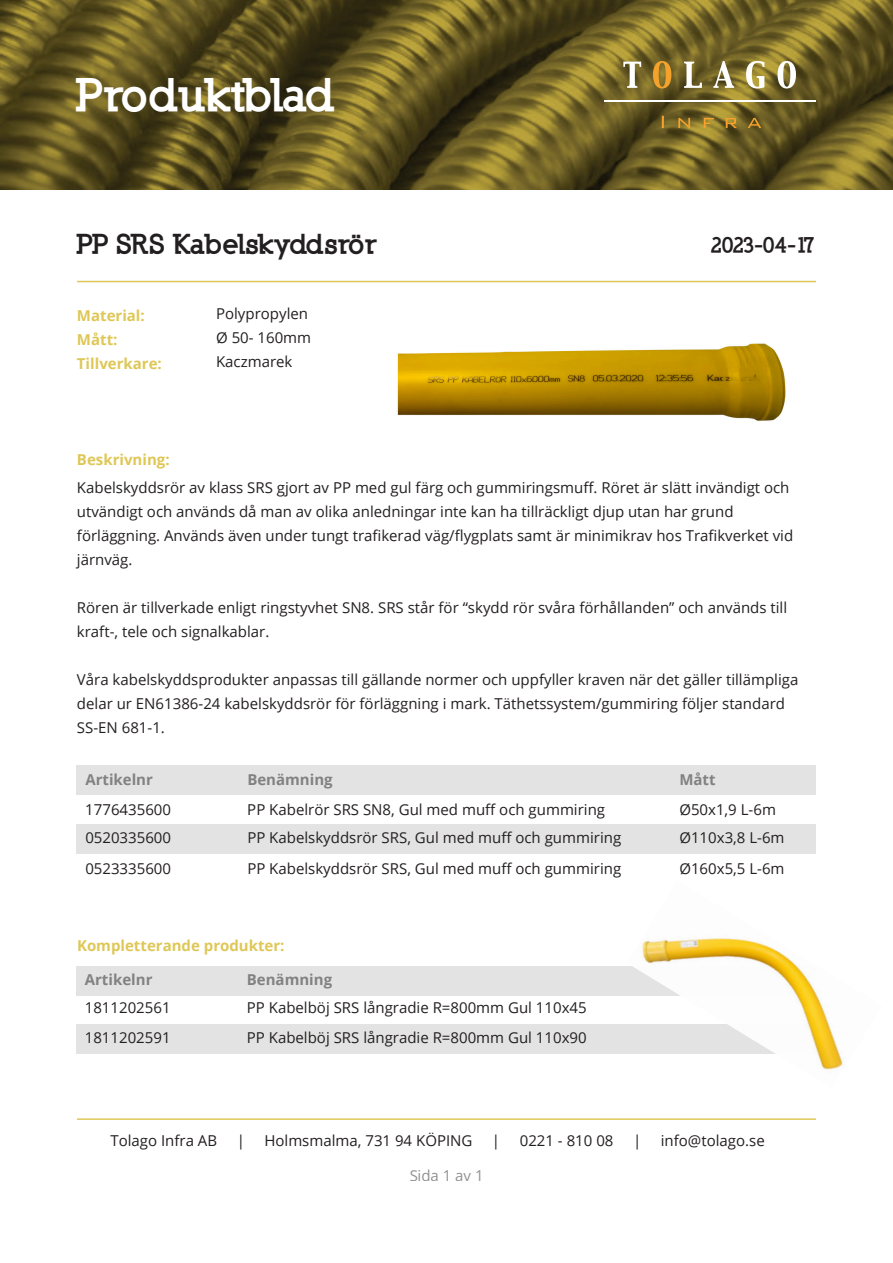
<style>
.page{position:relative;width:893px;height:1263px;background:#fff}
.page>*{position:absolute;margin:0;border:0;box-sizing:border-box;transform-origin:0 0}
.t1{font:900 45px "Nilland";letter-spacing:-.025em;color:#fff}
.t2{font:900 27px "Nilland";letter-spacing:-.025em;color:#231f20}
.t3{font:900 21px "Nilland";letter-spacing:-.08em;color:#231f20}
.t4{font:15px/24px "Open Sans";color:#231f20}
.t5{font:700 15px/24px "Open Sans";color:#dfc756}
.t6{font:700 15px "Open Sans";color:#231f20}
</style>
<div class="page">
<img style="left:0;top:0;width:893px;height:189px">
<svg style="left:623px;top:62px;width:18px;height:26px"></svg>
<svg style="left:653px;top:61px;width:18px;height:28px"></svg>
<svg style="left:684px;top:61px;width:112px;height:28px"></svg>
<svg style="left:662px;top:116px;width:99px;height:12px"></svg>
<hr style="left:604px;top:101px;width:212px;height:1px;background:#fff">
<hr style="left:77px;top:281px;width:739px;height:1px;background:#dfc756">
<div style="left:77px;top:766px;width:739px;height:29px;background:#e2e3e2"></div>
<div style="left:77px;top:824px;width:739px;height:29px;background:#e2e3e2"></div>
<hr style="left:77px;top:1118px;width:739px;height:2px;background:#dfc756">
<img style="left:397px;top:343px;width:389px;height:78px">
<div style="left:76px;top:966px;width:739px;height:29px;background:#e2e3e2"></div>
<div style="left:76px;top:1025px;width:739px;height:29px;background:#e2e3e2"></div>
<img style="left:627px;top:938px;width:216px;height:132px">
<h1 class="t1" style="left:77px;top:66px;width:260px">Produktblad</h1>
<h2 class="t2" style="left:77px;top:227px;width:302px">PP SRS Kabelskyddsrör</h2>
<h3 class="t3" style="left:711px;top:231px;width:107px">2023-04-17</h3>
<p class="t5" style="left:77px;top:303px;width:86px">Material:<br>Mått:<br>Tillverkare:</p>
<p class="t4" style="left:216px;top:301px;width:97px">Polypropylen<br>Ø 50- 160mm<br>Kaczmarek</p>
<p class="t5" style="left:77px;top:447px;width:94px">Beskrivning:</p>
<p class="t4" style="left:77px;top:475px;width:718px">Kabelskyddsrör av klass SRS gjort av PP med gul färg och gummiringsmuff. Röret är slätt invändigt och utvändigt och används då man av olika anledningar inte kan ha tillräckligt djup utan har grund förläggning. Används även under tungt trafikerad väg/flygplats samt är minimikrav hos Trafikverket vid järnväg.</p>
<p class="t4" style="left:77px;top:595px;width:712px">Rören är tillverkade enligt ringstyvhet SN8. SRS står för “skydd rör svåra förhållanden” och används till kraft-, tele och signalkablar.</p>
<p class="t4" style="left:77px;top:667px;width:723px">Våra kabelskyddsprodukter anpassas till gällande normer och uppfyller kraven när det gäller tillämpliga delar ur EN61386-24 kabelskyddsrör för förläggning i mark. Täthetssystem/gummiring följer standard<br>SS-EN 681-1.</p>
<p class="t6" style="left:85px;top:769px;width:69px">Artikelnr</p>
<p class="t6" style="left:247px;top:769px;width:87px">Benämning</p>
<p class="t6" style="left:679px;top:769px;width:38px">Mått</p>
<p class="t4" style="left:85px;top:797px;width:87px">1776435600</p>
<p class="t4" style="left:247px;top:797px;width:359px">PP Kabelrör SRS SN8, Gul med muff och gummiring</p>
<p class="t4" style="left:679px;top:797px;width:98px">Ø50x1,9 L-6m</p>
<p class="t4" style="left:85px;top:825px;width:87px">0520335600</p>
<p class="t4" style="left:247px;top:825px;width:375px">PP Kabelskyddsrör SRS, Gul med muff och gummiring</p>
<p class="t4" style="left:679px;top:825px;width:107px">Ø110x3,8 L-6m</p>
<p class="t4" style="left:85px;top:856px;width:87px">0523335600</p>
<p class="t4" style="left:247px;top:856px;width:375px">PP Kabelskyddsrör SRS, Gul med muff och gummiring</p>
<p class="t4" style="left:679px;top:856px;width:107px">Ø160x5,5 L-6m</p>
<p class="t5" style="left:77px;top:933px;width:209px">Kompletterande produkter:</p>
<p class="t6" style="left:85px;top:969px;width:69px">Artikelnr</p>
<p class="t6" style="left:247px;top:969px;width:87px">Benämning</p>
<p class="t4" style="left:85px;top:995px;width:87px">1811202561</p>
<p class="t4" style="left:247px;top:995px;width:341px">PP Kabelböj SRS långradie R=800mm Gul 110x45</p>
<p class="t4" style="left:85px;top:1025px;width:87px">1811202591</p>
<p class="t4" style="left:247px;top:1025px;width:341px">PP Kabelböj SRS långradie R=800mm Gul 110x90</p>
<p class="t4" style="left:110px;top:1128px;width:108px">Tolago Infra AB</p>
<p class="t4" style="left:237px;top:1128px;width:10px">|</p>
<p class="t4" style="left:264px;top:1128px;width:210px">Holmsmalma, 731 94 KÖPING</p>
<p class="t4" style="left:492px;top:1128px;width:10px">|</p>
<p class="t4" style="left:520px;top:1128px;width:95px">0221 - 810 08</p>
<p class="t4" style="left:633px;top:1128px;width:10px">|</p>
<p class="t4" style="left:661px;top:1128px;width:105px">info@tolago.se</p>
<p class="t4" style="left:409px;top:1163px;width:76px">Sida 1 av 1</p>
</div>
